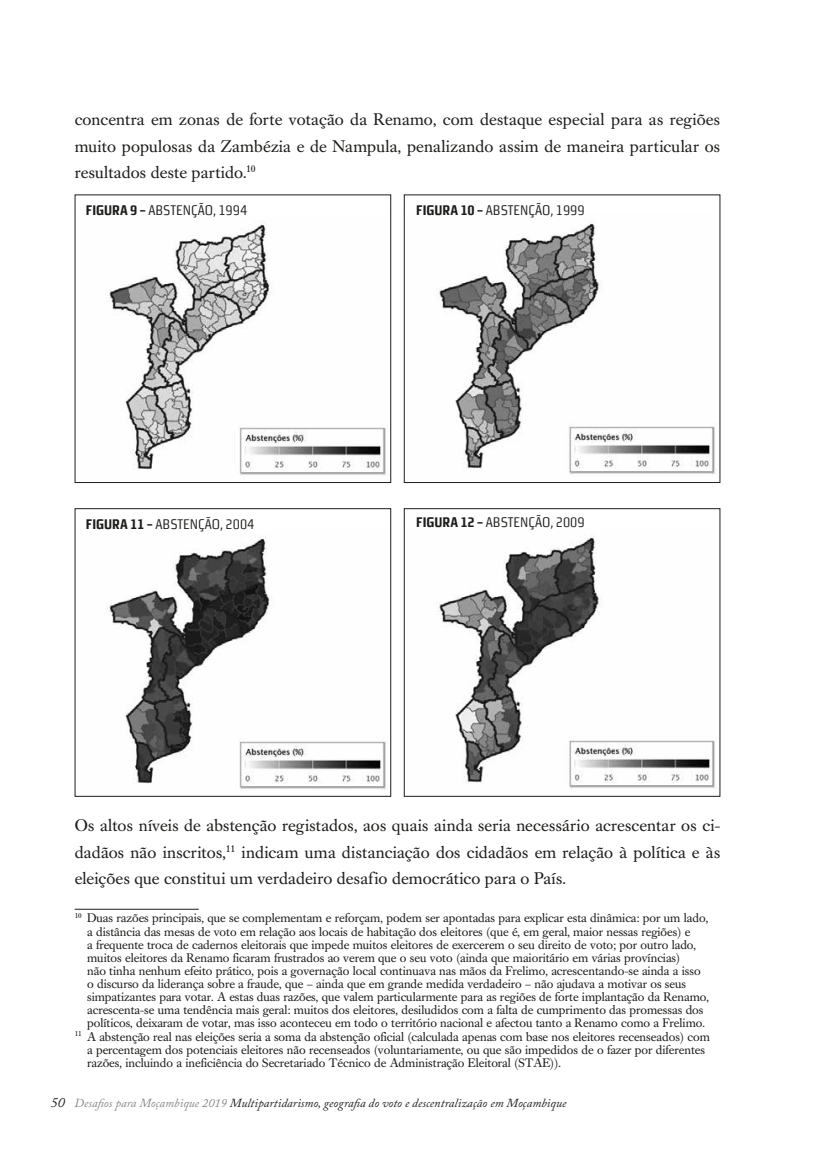
<style>
.page{position:relative;width:819px;height:1166px;background:#fff}
.page>*{position:absolute;margin:0;border:0;box-sizing:border-box;transform-origin:0 0}
.t1{font:16.62px/26.1px "Caslon Book BE";letter-spacing:.015em;color:#1d1d1b;text-align:justify}
.t2{font:14px "Morgan Sn Cn Lining";color:#1d1d1b}
.t3{font:12.25px "Caslon Book BE";color:#1d1d1b}
.t4{font:italic 12.25px "Adobe Caslon Pro";letter-spacing:.005em;color:#1d1d1b}
.s1{font-weight:700}
.s2{font-size:14px}
.s3{color:#878787}
</style>
<div class="page">
<hr style="left:75px;top:909px;width:124px;height:1px;background:#1d1d1b">
<img style="left:109px;top:221px;width:278px;height:254px">
<img style="left:109px;top:537px;width:278px;height:252px">
<img style="left:437px;top:221px;width:279px;height:253px">
<div style="left:404px;top:195px;width:316px;height:288px;border:1px solid #1d1d1b"></div>
<img style="left:438px;top:535px;width:278px;height:253px">
<div style="left:404px;top:508px;width:316px;height:288px;border:1px solid #1d1d1b"></div>
<h1 class="t1" style="left:75px;top:107px;width:647px">concentra em zonas de forte votação da Renamo, com destaque especial para as regiões muito populosas da Zambézia e de Nampula, penalizando assim de maneira particular os resultados deste partido.<sup>10</sup></h1>
<p class="t2" style="left:86px;top:202px;width:163px"><span class="s1">FIGURA 9 –</span> ABSTENÇÃO, 1994</p>
<p class="t2" style="left:86px;top:516px;width:170px"><span class="s1">FIGURA 11 –</span> ABSTENÇÃO, 2004</p>
<p class="t2" style="left:416px;top:202px;width:170px"><span class="s1">FIGURA 10 –</span> ABSTENÇÃO, 1999</p>
<p class="t2" style="left:416px;top:514px;width:170px"><span class="s1">FIGURA 12 –</span> ABSTENÇÃO, 2009</p>
<p class="t1" style="left:75px;top:813px;width:647px">Os altos níveis de abstenção registados, aos quais ainda seria necessário acrescentar os ci&shy;dadãos não inscritos,<sup>11</sup> indicam uma distanciação dos cidadãos em relação à política e às eleições que constitui um verdadeiro desafio democrático para o País.</p>
<p class="t3" style="left:75px;top:911px;width:635px"><sup>10</sup> Duas razões principais, que se complementam e reforçam, podem ser apontadas para explicar esta dinâmica: por um lado,</p>
<p class="t3" style="left:87px;top:924px;width:605px">a distância das mesas de voto em relação aos locais de habitação dos eleitores (que é, em geral, maior nessas regiões) e</p>
<p class="t3" style="left:87px;top:937px;width:610px">a frequente troca de cadernos eleitorais que impede muitos eleitores de exercerem o seu direito de voto; por outro lado,</p>
<p class="t3" style="left:87px;top:950px;width:594px">muitos eleitores da Renamo ficaram frustrados ao verem que o seu voto (ainda que maioritário em várias províncias)</p>
<p class="t3" style="left:87px;top:963px;width:615px">não tinha nenhum efeito prático, pois a governação local continuava nas mãos da Frelimo, acrescentando-se ainda a isso</p>
<p class="t3" style="left:87px;top:976px;width:600px">o discurso da liderança sobre a fraude, que – ainda que em grande medida verdadeiro – não ajudava a motivar os seus</p>
<p class="t3" style="left:87px;top:990px;width:623px">simpatizantes para votar. A estas duas razões, que valem particularmente para as regiões de forte implantação da Renamo,</p>
<p class="t3" style="left:87px;top:1003px;width:618px">acrescenta-se uma tendência mais geral: muitos dos eleitores, desiludidos com a falta de cumprimento das promessas dos</p>
<p class="t3" style="left:87px;top:1016px;width:619px">políticos, deixaram de votar, mas isso aconteceu em todo o território nacional e afectou tanto a Renamo como a Frelimo.</p>
<p class="t3" style="left:75px;top:1029px;width:636px"><sup>11</sup> A abstenção real nas eleições seria a soma da abstenção oficial (calculada apenas com base nos eleitores recenseados) com</p>
<p class="t3" style="left:87px;top:1042px;width:619px">a percentagem dos potenciais eleitores não recenseados (voluntariamente, ou que são impedidos de o fazer por diferentes</p>
<p class="t3" style="left:87px;top:1055px;width:475px">razões, incluindo a ineficiência do Secretariado Técnico de Administração Eleitoral (STAE)).</p>
<p class="t4" style="left:51px;top:1095px;width:517px"><span class="s2">50</span> <span class="s3">Desafios para Moçambique 2019</span> Multipartidarismo, geografia do voto e descentralização em Moçambique</p>
</div>
